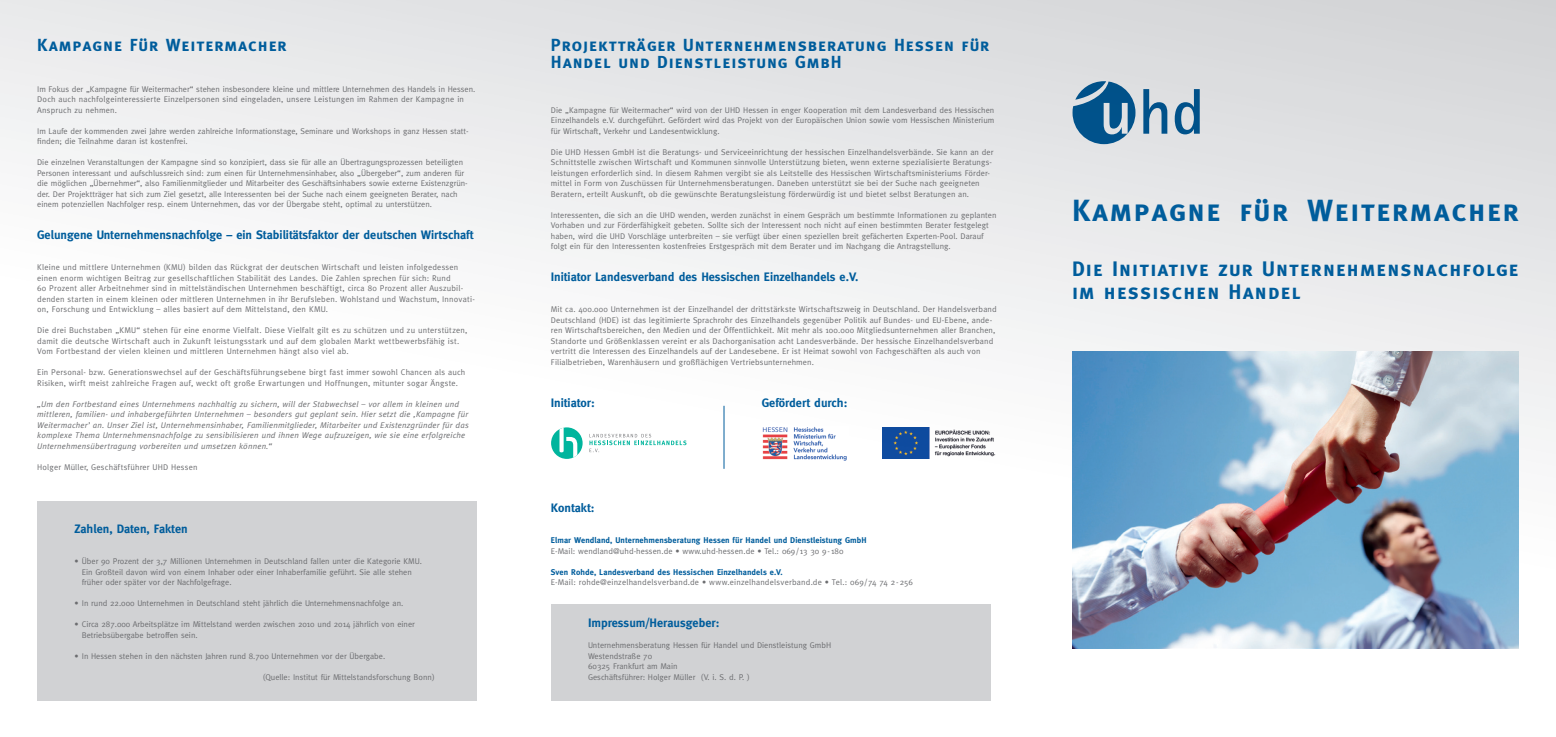
<style>
.page{position:relative;width:1556px;height:737px;background:#fff}
.page>*{position:absolute;margin:0;border:0;box-sizing:border-box;transform-origin:0 0}
.PageHead{font:30.62px "Meta Bold Caps";letter-spacing:.05em;color:#005d9c}
.PageHead-2{font:21px/22.8px "Meta Bold Caps";letter-spacing:.055em;color:#005d9c}
.PageHead-3{font:17.5px/17.5px "Meta Bold Caps";letter-spacing:.05em;color:#005d9c}
.TextHead1{font:700 12.25px "Meta";color:#005d9c}
.Bodytext{font:8.31px/10.5px "Meta";letter-spacing:.005em;color:#6c6d70}
.TextHead1-2{font:8.31px/10.5px "Meta";letter-spacing:.025em;color:#6c6d70}
.Bodytext-2{font:italic 8.31px/10.5px "Meta";letter-spacing:.02em;color:#6c6d70}
.TextHead2{font:700 8.31px "Meta";letter-spacing:.01em;color:#005d9c}
.Bodytext-3{font:8.31px "Meta";letter-spacing:.025em;color:#6c6d70}
</style>
<div class="page">
<div style="left:0;top:0;width:1555px;height:737px;background:linear-gradient(to bottom,#e3e4e5,#fff)"></div>
<svg style="left:1072px;top:81px;width:63px;height:63px;background:#5487ab"></svg>
<svg style="left:1143px;top:89px;width:24px;height:45px"></svg>
<svg style="left:1174px;top:89px;width:25px;height:45px"></svg>
<div style="left:37px;top:501px;width:439px;height:200px;background:#d1d2d4"></div>
<img style="left:1072px;top:352px;width:446px;height:297px">
<div style="left:551px;top:605px;width:439px;height:96px;background:#d1d2d4"></div>
<img style="left:882px;top:427px;width:115px;height:32px">
<img style="left:762px;top:426px;width:86px;height:35px">
<svg style="left:589px;top:434px;width:97px;height:18px"></svg>
<div style="left:551px;top:427px;width:31px;height:32px;background:#00b59d;border-radius:50%"></div>
<svg style="left:559px;top:427px;width:18px;height:31px"></svg>
<hr style="left:723px;top:406px;width:1px;height:63px;background:#005d9c">
<p class="PageHead-3" style="left:37px;top:36px;width:251px">Kampagne Für Weitermacher</p>
<p class="Bodytext" style="left:37px;top:83px;width:439px">Im Fokus der „Kampagne für Weitermacher“ stehen insbesondere kleine und mittlere Unternehmen des Handels in Hessen.<br>Doch auch nachfolgeinteressierte Einzelpersonen sind eingeladen, unsere Leistungen im Rahmen der Kampagne in<br>Anspruch zu nehmen.</p>
<p class="Bodytext" style="left:37px;top:125px;width:433px">Im Laufe der kommenden zwei Jahre werden zahlreiche Informationstage, Seminare und Workshops in ganz Hessen statt&shy;finden; die Teilnahme daran ist kostenfrei.</p>
<p class="Bodytext" style="left:37px;top:157px;width:432px">Die einzelnen Veranstaltungen der Kampagne sind so konzipiert, dass sie für alle an Übertragungsprozessen beteiligten Personen interessant und aufschlussreich sind: zum einen für Unternehmensinhaber, also „Übergeber“, zum anderen für die möglichen „Übernehmer“, also Familienmitglieder und Mitarbeiter des Geschäftsinhabers sowie externe Existenzgrün&shy;der. Der Projektträger hat sich zum Ziel gesetzt, alle Interessenten bei der Suche nach einem geeigneten Berater, nach einem potenziellen Nachfolger resp. einem Unternehmen, das vor der Übergabe steht, optimal zu unterstützen.</p>
<p class="TextHead1" style="left:37px;top:227px;width:438px">Gelungene Unternehmensnachfolge – ein Stabilitätsfaktor der deutschen Wirtschaft</p>
<p class="TextHead1-2" style="left:37px;top:262px;width:439px">Kleine und mittlere Unternehmen (KMU) bilden das Rückgrat der deutschen Wirtschaft und leisten infolgedessen einen enorm wichtigen Beitrag zur gesellschaftlichen Stabilität des Landes. Die Zahlen sprechen für sich: Rund<br>60 Prozent aller Arbeitnehmer sind in mittelständischen Unternehmen beschäftigt, circa 80 Prozent aller Auszubil&shy;denden starten in einem kleinen oder mittleren Unternehmen in ihr Berufsleben. Wohlstand und Wachstum, Innovati&shy;on, Forschung und Entwicklung – alles basiert auf dem Mittelstand, den KMU.</p>
<p class="TextHead1-2" style="left:37px;top:325px;width:431px">Die drei Buchstaben „KMU“ stehen für eine enorme Vielfalt. Diese Vielfalt gilt es zu schützen und zu unterstützen, damit die deutsche Wirtschaft auch in Zukunft leistungsstark und auf dem globalen Markt wettbewerbsfähig ist.<br>Vom Fortbestand der vielen kleinen und mittleren Unternehmen hängt also viel ab.</p>
<p class="TextHead1-2" style="left:37px;top:367px;width:429px">Ein Personal- bzw. Generationswechsel auf der Geschäftsführungsebene birgt fast immer sowohl Chancen als auch<br>Risiken, wirft meist zahlreiche Fragen auf, weckt oft große Erwartungen und Hoffnungen, mitunter sogar Ängste.</p>
<p class="Bodytext-2" style="left:37px;top:398px;width:433px">„Um den Fortbestand eines Unternehmens nachhaltig zu sichern, will der Stabwechsel – vor allem in kleinen und mittleren, familien- und inhabergeführten Unternehmen – besonders gut geplant sein. Hier setzt die ‚Kampagne für Weitermacher’ an. Unser Ziel ist, Unternehmensinhaber, Familienmitglieder, Mitarbeiter und Existenzgründer für das komplexe Thema Unternehmensnachfolge zu sensibilisieren und ihnen Wege aufzuzeigen, wie sie eine erfolgreiche Unternehmensübertragung vorbereiten und umsetzen können.“</p>
<p class="Bodytext-3" style="left:37px;top:462px;width:162px">Holger Müller, Geschäftsführer UHD Hessen</p>
<p class="TextHead1" style="left:74px;top:521px;width:115px">Zahlen, Daten, Fakten</p>
<p class="Bodytext" style="left:82px;top:556px;width:341px;text-indent:-7px">• Über 90 Prozent der 3,7 Millionen Unternehmen in Deutschland fallen unter die Kategorie KMU.<br>Ein Großteil davon wird von einem Inhaber oder einer Inhaberfamilie geführt. Sie alle stehen früher oder später vor der Nachfolgefrage.</p>
<p class="Bodytext" style="left:74px;top:598px;width:330px">• In rund 22.000 Unternehmen in Deutschland steht jährlich die Unternehmensnachfolge an.</p>
<p class="Bodytext" style="left:82px;top:619px;width:334px;text-indent:-7px">• Circa 287.000 Arbeitsplätze im Mittelstand werden zwischen 2010 und 2014 jährlich von einer<br>Betriebsübergabe betroffen sein.</p>
<p class="Bodytext" style="left:74px;top:650px;width:312px">• In Hessen stehen in den nächsten Jahren rund 8.700 Unternehmen vor der Übergabe.</p>
<p class="Bodytext" style="left:263px;top:671px;width:173px">(Quelle: Institut für Mittelstandsforschung Bonn)</p>
<p class="PageHead-3" style="left:551px;top:36px;width:440px">Projektträger Unternehmensberatung Hessen für<br>Handel und Dienstleistung GmbH</p>
<p class="Bodytext" style="left:551px;top:104px;width:445px;text-align:justify">Die „Kampagne für Weitermacher“ wird von der UHD Hessen in enger Kooperation mit dem Landesverband des Hessischen Einzelhandels e.V. durchgeführt. Gefördert wird das Projekt von der Europäischen Union sowie vom Hessischen Ministerium für Wirtschaft, Verkehr und Landesentwicklung.</p>
<p class="Bodytext" style="left:551px;top:146px;width:444px">Die UHD Hessen GmbH ist die Beratungs- und Serviceeinrichtung der hessischen Einzelhandelsverbände. Sie kann an der Schnittstelle zwischen Wirtschaft und Kommunen sinnvolle Unterstützung bieten, wenn externe spezialisierte Beratungs&shy;leistungen erforderlich sind. In diesem Rahmen vergibt sie als Leitstelle des Hessischen Wirtschaftsministeriums Förder&shy;mittel in Form von Zuschüssen für Unternehmensberatungen. Daneben unterstützt sie bei der Suche nach geeigneten Beratern, erteilt Auskunft, ob die gewünschte Beratungsleistung förderwürdig ist und bietet selbst Beratungen an.</p>
<p class="Bodytext" style="left:551px;top:209px;width:447px">Interessenten, die sich an die UHD wenden, werden zunächst in einem Gespräch um bestimmte Informationen zu geplanten Vorhaben und zur Förderfähigkeit gebeten. Sollte sich der Interessent noch nicht auf einen bestimmten Berater festgelegt haben, wird die UHD Vorschläge unterbreiten – sie verfügt über einen speziellen breit gefächerten Experten-Pool. Darauf folgt ein für den Interessenten kostenfreies Erstgespräch mit dem Berater und im Nachgang die Antragstellung.</p>
<p class="TextHead1" style="left:551px;top:269px;width:309px">Initiator Landesverband des Hessischen Einzelhandels e.V.</p>
<p class="Bodytext" style="left:551px;top:304px;width:447px">Mit ca. 400.000 Unternehmen ist der Einzelhandel der drittstärkste Wirtschaftszweig in Deutschland. Der Handelsverband Deutschland (HDE) ist das legitimierte Sprachrohr des Einzelhandels gegenüber Politik auf Bundes- und EU-Ebene, ande&shy;ren Wirtschaftsbereichen, den Medien und der Öffentlichkeit. Mit mehr als 100.000 Mitgliedsunternehmen aller Branchen, Standorte und Größenklassen vereint er als Dachorganisation acht Landesverbände. Der hessische Einzelhandelsverband vertritt die Interessen des Einzelhandels auf der Landesebene. Er ist Heimat sowohl von Fachgeschäften als auch von Filialbetrieben, Warenhäusern und großflächigen Vertriebsunternehmen.</p>
<p class="TextHead1" style="left:551px;top:395px;width:45px">Initiator:</p>
<p class="TextHead1" style="left:762px;top:395px;width:87px">Gefördert durch:</p>
<p class="TextHead1" style="left:551px;top:500px;width:45px">Kontakt:</p>
<p class="TextHead2" style="left:551px;top:535px;width:317px">Elmar Wendland, Unternehmensberatung Hessen für Handel und Dienstleistung GmbH</p>
<p class="Bodytext" style="left:551px;top:545px;width:294px">E-Mail: wendland@uhd-hessen.de • www.uhd-hessen.de • Tel.: 069 / 13 30 9 - 180</p>
<p class="TextHead2" style="left:551px;top:567px;width:233px">Sven Rohde, Landesverband des Hessischen Einzelhandels e.V.</p>
<p class="Bodytext" style="left:551px;top:577px;width:363px">E-Mail: rohde@einzelhandelsverband.de • www.einzelhandelsverband.de • Tel.: 069 / 74 74 2 - 256</p>
<p class="TextHead1" style="left:588px;top:616px;width:133px">Impressum/Herausgeber:</p>
<p class="Bodytext" style="left:588px;top:640px;width:245px">Unternehmensberatung Hessen für Handel und Dienstleistung GmbH</p>
<p class="Bodytext" style="left:588px;top:650px;width:66px">Westendstraße 70</p>
<p class="Bodytext" style="left:588px;top:661px;width:91px">60325 Frankfurt am Main</p>
<p class="Bodytext" style="left:588px;top:671px;width:163px">Geschäftsführer: Holger Müller (V. i. S. d. P. )</p>
<p class="PageHead" style="left:1071px;top:192px;width:448px">Kampagne für Weitermacher</p>
<p class="PageHead-2" style="left:1071px;top:257px;width:448px">Die Initiative zur Unternehmensnachfolge im hessischen Handel</p>
</div>
